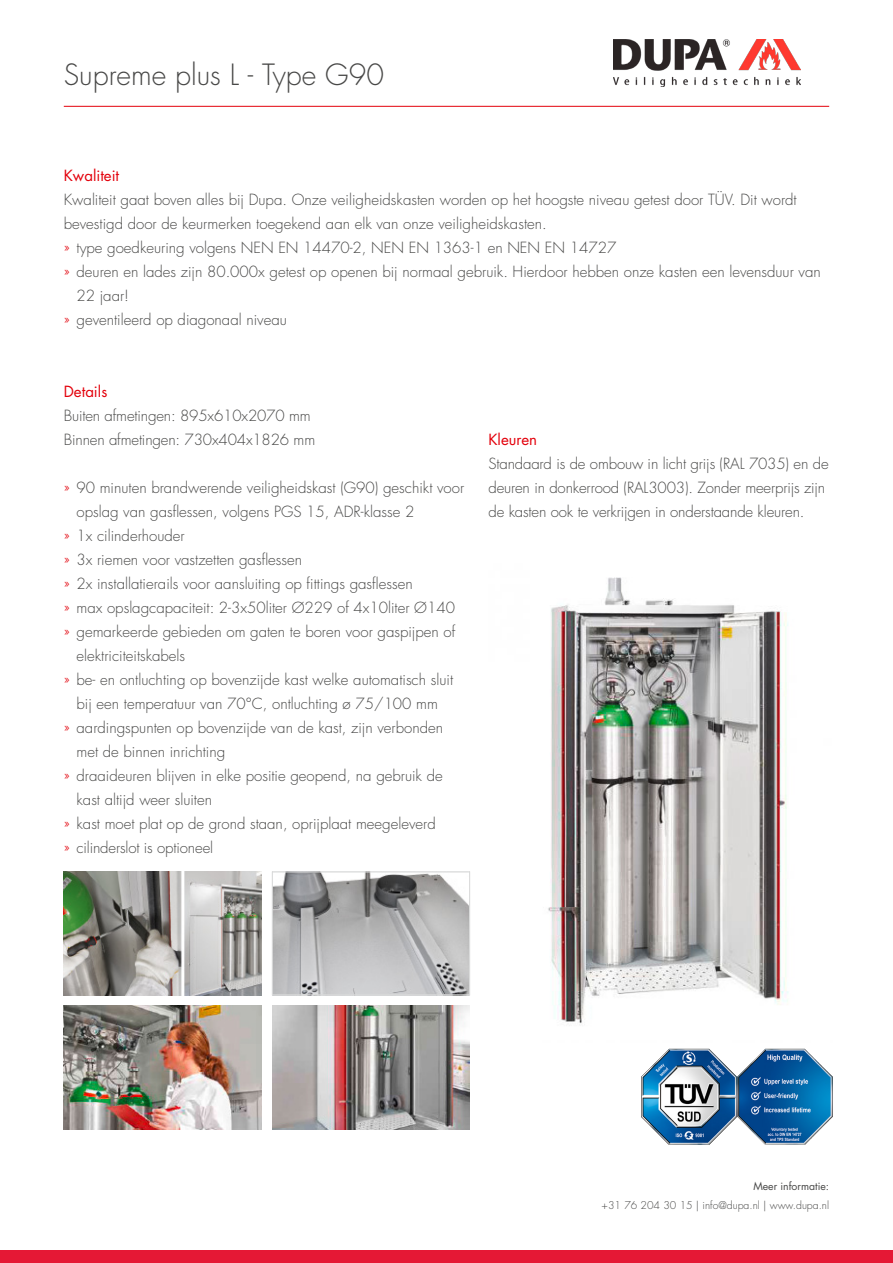
<style>
.page{position:relative;width:893px;height:1263px;background:#fff}
.page>*{position:absolute;margin:0;border:0;box-sizing:border-box;transform-origin:0 0}
.t1{font:300 28.5px "Futura Std";color:#484847}
.t2{font:300 15px/24px "Futura Std";color:#484847}
.t3{font:15px "Futura Std";color:#e3000b}
.t4{font:300 10.5px "Futura Std";color:#484847}
.t5{font:10.5px "Futura Std";color:#484847}
.s1{color:#e3000b}
</style>
<div class="page">
<div style="left:0;top:1250px;width:893px;height:13px;background:#e51835"></div>
<hr style="left:64px;top:106px;width:765px;height:1px;background:#e3000b">
<img style="left:613px;top:40px;width:187px;height:47px">
<img style="left:548px;top:577px;width:241px;height:447px">
<img style="left:64px;top:872px;width:197px;height:123px">
<img style="left:274px;top:874px;width:194px;height:119px">
<div style="left:272px;top:872px;width:198px;height:123px;border:1px solid #d9dada"></div>
<img style="left:641px;top:1049px;width:192px;height:96px">
<img style="left:272px;top:1005px;width:198px;height:124px">
<img style="left:64px;top:1005px;width:198px;height:124px">
<h1 class="t1" style="left:64px;top:57px;width:322px">Supreme plus L - Type G90</h1>
<p class="t3" style="left:64px;top:166px;width:57px">Kwaliteit</p>
<p class="t2" style="left:64px;top:188px;width:734px">Kwaliteit gaat boven alles bij Dupa. Onze veiligheidskasten worden op het hoogste niveau getest door TÜV. Dit wordt</p>
<p class="t2" style="left:64px;top:212px;width:484px">bevestigd door de keurmerken toegekend aan elk van onze veiligheidskasten.</p>
<p class="t2" style="left:64px;top:236px;width:554px"><span class="s1">»</span> type goedkeuring volgens NEN EN 14470-2, NEN EN 1363-1 en NEN EN 14727</p>
<p class="t2" style="left:64px;top:260px;width:758px"><span class="s1">»</span> deuren en lades zijn 80.000x getest op openen bij normaal gebruik. Hierdoor hebben onze kasten een levensduur van</p>
<p class="t2" style="left:77px;top:284px;width:54px">22 jaar!</p>
<p class="t2" style="left:64px;top:308px;width:225px"><span class="s1">»</span> geventileerd op diagonaal niveau</p>
<p class="t3" style="left:64px;top:382px;width:45px">Details</p>
<p class="t2" style="left:64px;top:404px;width:253px">Buiten afmetingen: 895x610x2070 mm<br>Binnen afmetingen: 730x404x1826 mm</p>
<p class="t2" style="left:64px;top:476px;width:402px"><span class="s1">»</span> 90 minuten brandwerende veiligheidskast (G90) geschikt voor</p>
<p class="t2" style="left:77px;top:500px;width:339px">opslag van gasflessen, volgens PGS 15, ADR-klasse 2</p>
<p class="t2" style="left:64px;top:524px;width:122px"><span class="s1">»</span> 1x cilinderhouder</p>
<p class="t2" style="left:64px;top:548px;width:240px"><span class="s1">»</span> 3x riemen voor vastzetten gasflessen</p>
<p class="t2" style="left:64px;top:572px;width:350px"><span class="s1">»</span> 2x installatierails voor aansluiting op fittings gasflessen</p>
<p class="t2" style="left:64px;top:596px;width:393px"><span class="s1">»</span> max opslagcapaciteit: 2-3x50liter Ø229 of 4x10liter Ø140</p>
<p class="t2" style="left:64px;top:620px;width:393px"><span class="s1">»</span> gemarkeerde gebieden om gaten te boren voor gaspijpen of</p>
<p class="t2" style="left:77px;top:644px;width:110px">elektriciteitskabels</p>
<p class="t2" style="left:64px;top:668px;width:391px"><span class="s1">»</span> be- en ontluchting op bovenzijde kast welke automatisch sluit</p>
<p class="t2" style="left:77px;top:692px;width:363px">bij een temperatuur van 70°C, ontluchting ø 75/100 mm</p>
<p class="t2" style="left:64px;top:716px;width:381px"><span class="s1">»</span> aardingspunten op bovenzijde van de kast, zijn verbonden</p>
<p class="t2" style="left:77px;top:740px;width:150px">met de binnen inrichting</p>
<p class="t2" style="left:64px;top:764px;width:380px"><span class="s1">»</span> draaideuren blijven in elke positie geopend, na gebruik de</p>
<p class="t2" style="left:77px;top:788px;width:137px">kast altijd weer sluiten</p>
<p class="t2" style="left:64px;top:812px;width:373px"><span class="s1">»</span> kast moet plat op de grond staan, oprijplaat meegeleverd</p>
<p class="t2" style="left:64px;top:836px;width:151px"><span class="s1">»</span> cilinderslot is optioneel</p>
<p class="t3" style="left:488px;top:430px;width:50px">Kleuren</p>
<p class="t2" style="left:488px;top:452px;width:342px">Standaard is de ombouw in licht grijs (RAL 7035) en de deuren in donkerrood (RAL3003). Zonder meerprijs zijn de kasten ook te verkrijgen in onderstaande kleuren.</p>
<p class="t5" style="left:753px;top:1180px;width:77px">Meer informatie:</p>
<p class="t4" style="left:602px;top:1199px;width:229px">+31 76 204 30 15 | info@dupa.nl | www.dupa.nl</p>
</div>
